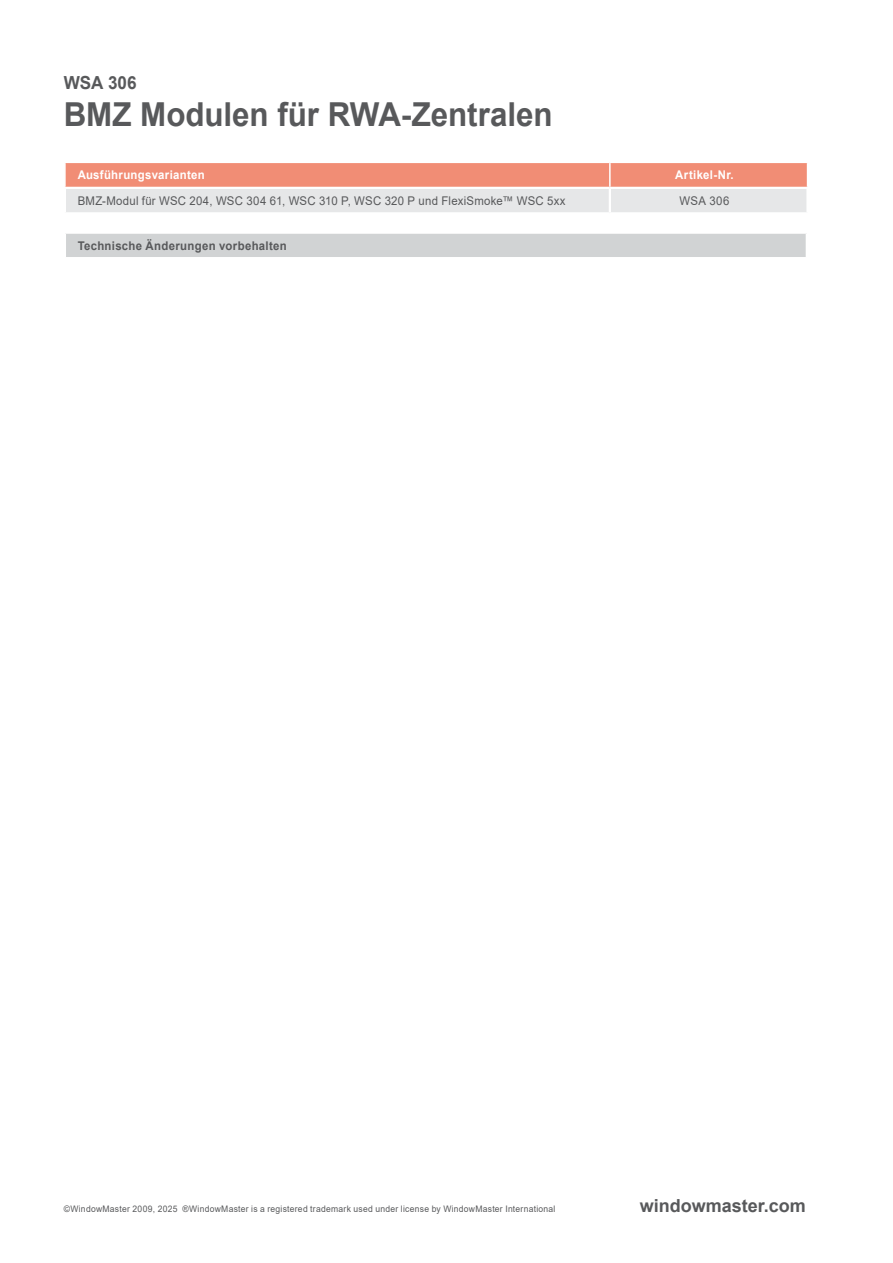
<style>
.page{position:relative;width:893px;height:1263px;background:#fff}
.page>*{position:absolute;margin:0;border:0;box-sizing:border-box;transform-origin:0 0}
.t1{font:700 33px "Arial";letter-spacing:-.005em;color:#58595b;scale:.95 1}
.t2{font:700 18px "Arial";color:#58595b}
.t3{font:700 18px "Arial";color:#58595b;scale:.95 1}
.t4{font:12px "Arial";letter-spacing:.02em;color:#58595b;scale:.95 1}
.t5{font:700 12px "Arial";letter-spacing:.025em;color:#fff;scale:.95 1}
.t6{font:700 12px "Arial";letter-spacing:.025em;color:#58595b;scale:.95 1}
.t7{font:9px "Arial";letter-spacing:.03em;color:#58595b;scale:.95 1}
</style>
<div class="page">
<svg style="left:65px;top:163px;width:743px;height:49px;background:#ebb9ae"></svg>
<hr style="left:609px;top:163px;width:2px;height:24px;background:#fff">
<hr style="left:64px;top:189px;width:2px;height:23px;background:#fff">
<hr style="left:64px;top:187px;width:546px;height:2px;background:#fff">
<hr style="left:609px;top:189px;width:2px;height:23px;background:#fff">
<hr style="left:806px;top:189px;width:3px;height:23px;background:#fff">
<hr style="left:610px;top:187px;width:199px;height:2px;background:#fff">
<div style="left:65px;top:233px;width:742px;height:25px;background:#d1d3d4"></div>
<hr style="left:64px;top:257px;width:744px;height:2px;background:#fff">
<hr style="left:64px;top:231px;width:744px;height:3px;background:#fff">
<hr style="left:64px;top:234px;width:2px;height:23px;background:#fff">
<hr style="left:806px;top:234px;width:2px;height:23px;background:#fff">
<h2 class="t3" style="left:64px;top:70px;width:78px">WSA 306</h2>
<h1 class="t1" style="left:64px;top:91px;width:516px">BMZ Modulen für RWA-Zentralen</h1>
<h3 class="t5" style="left:78px;top:167px;width:135px">Ausführungsvarianten</h3>
<h3 class="t5" style="left:675px;top:167px;width:63px">Artikel-Nr.</h3>
<h3 class="t4" style="left:78px;top:192px;width:515px">BMZ-Modul für WSC 204, WSC 304 61, WSC 310 P, WSC 320 P und FlexiSmoke™ WSC 5xx</h3>
<h3 class="t4" style="left:680px;top:192px;width:54px">WSA 306</h3>
<h3 class="t6" style="left:78px;top:237px;width:222px">Technische Änderungen vorbehalten</h3>
<p class="t7" style="left:64px;top:1202px;width:519px">©WindowMaster 2009, 2025 ®WindowMaster is a registered trademark used under license by WindowMaster International</p>
<h2 class="t2" style="left:640px;top:1193px;width:168px">windowmaster.com</h2>
</div>
